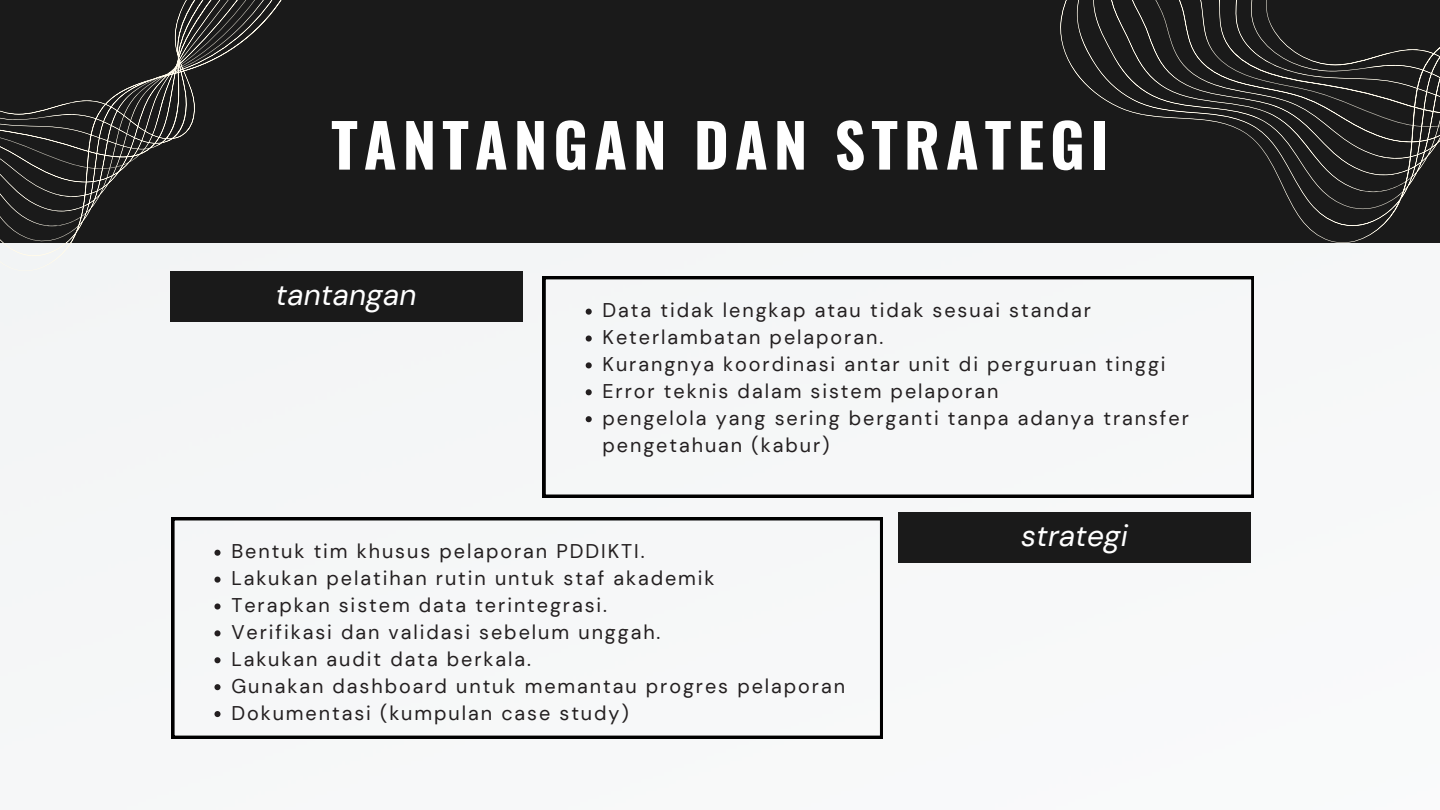
<style>
.page{position:relative;width:1440px;height:810px;background:#fff}
.page>*{position:absolute;margin:0;border:0;box-sizing:border-box;transform-origin:0 0}
.t1{font:700 60px "Oswald";letter-spacing:.1em;color:#fff}
.t2{font:italic 29.8px "DM Sans";letter-spacing:.01em;color:#fff}
.t3{font:19.8px/26.9px "DM Sans";letter-spacing:.1em;color:#231f20}
</style>
<div class="page">
<div style="left:0;top:243px;width:1251px;height:496px;background:#f4f6f7"></div>
<div style="left:0;top:0;width:1440px;height:243px;background:#1a1a1a"></div>
<svg style="left:1060px;top:0;width:380px;height:243px"></svg>
<svg style="left:0;top:0;width:303px;height:271px"></svg>
<div style="left:170px;top:271px;width:353px;height:50px;background:#1a1a1a"></div>
<div style="left:543px;top:276px;width:711px;height:222px;background:#f5f7f7"></div>
<svg style="left:586px;top:309px;width:6px;height:6px"></svg>
<svg style="left:586px;top:336px;width:6px;height:6px"></svg>
<svg style="left:586px;top:362px;width:6px;height:6px"></svg>
<svg style="left:586px;top:389px;width:6px;height:6px"></svg>
<svg style="left:586px;top:416px;width:6px;height:6px"></svg>
<div style="left:898px;top:512px;width:353px;height:50px;background:#1a1a1a"></div>
<div style="left:172px;top:517px;width:711px;height:222px;background:#f6f7f8"></div>
<svg style="left:214px;top:550px;width:7px;height:6px"></svg>
<svg style="left:214px;top:577px;width:7px;height:6px"></svg>
<svg style="left:214px;top:603px;width:7px;height:7px"></svg>
<svg style="left:214px;top:630px;width:7px;height:6px"></svg>
<svg style="left:214px;top:657px;width:7px;height:6px"></svg>
<svg style="left:214px;top:684px;width:7px;height:6px"></svg>
<svg style="left:214px;top:711px;width:7px;height:6px"></svg>
<h1 class="t1" style="left:331px;top:98px;width:779px">TANTANGAN DAN STRATEGI</h1>
<h2 class="t2" style="left:276px;top:275px;width:142px">tantangan</h2>
<p class="t3" style="left:603px;top:297px;width:588px">Data tidak lengkap atau tidak sesuai standar Keterlambatan pelaporan.<br>Kurangnya koordinasi antar unit di perguruan tinggi Error teknis dalam sistem pelaporan<br>pengelola yang sering berganti tanpa adanya transfer pengetahuan (kabur)</p>
<p class="t3" style="left:231px;top:538px;width:615px">Bentuk tim khusus pelaporan PDDIKTI.<br>Lakukan pelatihan rutin untuk staf akademik<br>Terapkan sistem data terintegrasi.<br>Verifikasi dan validasi sebelum unggah.<br>Lakukan audit data berkala.<br>Gunakan dashboard untuk memantau progres pelaporan Dokumentasi (kumpulan case study)</p>
<h2 class="t2" style="left:1021px;top:516px;width:109px">strategi</h2>
</div>
